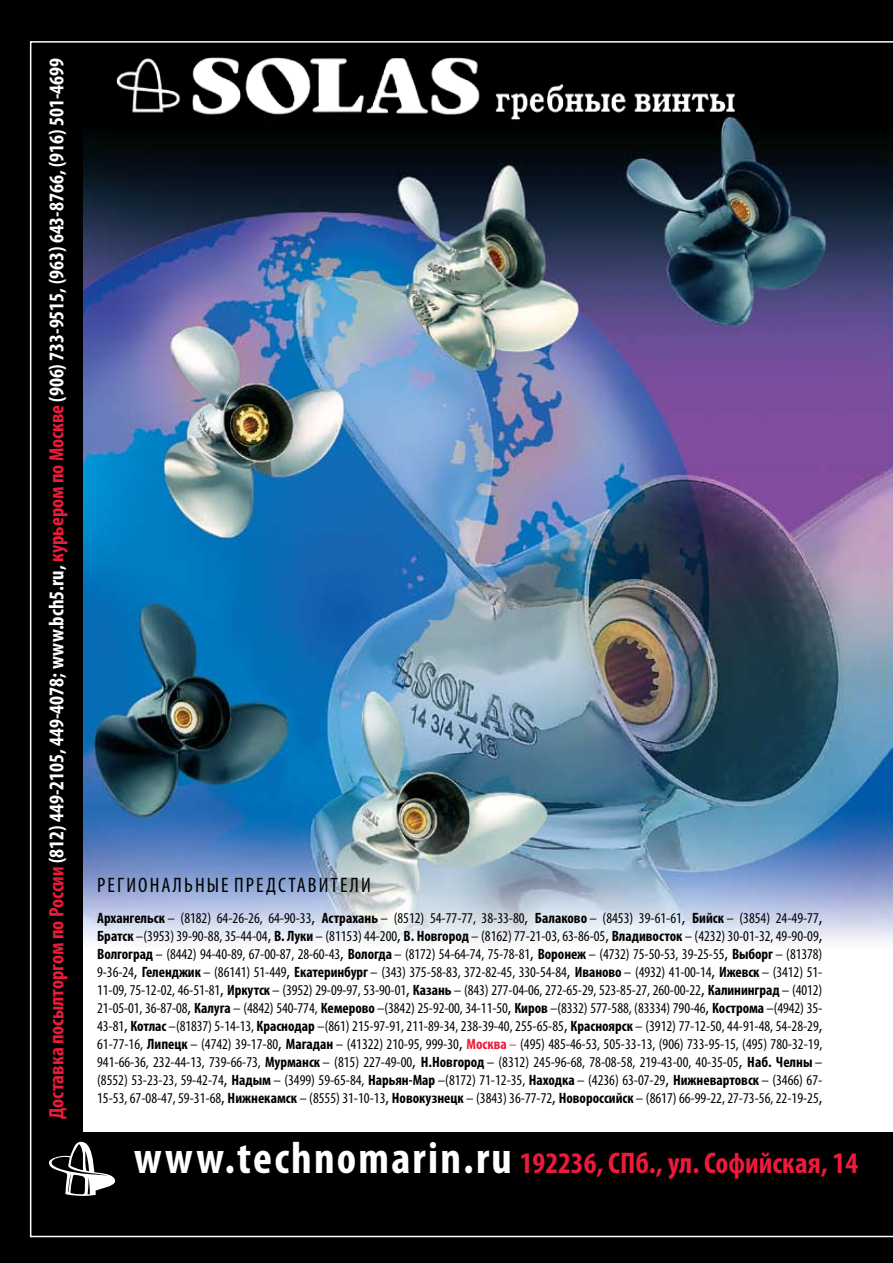
<style>
.page{position:relative;width:893px;height:1263px;background:#000}
.page>*{position:absolute;margin:0;border:0;box-sizing:border-box;transform-origin:0 0}
.t1{font:700 condensed 30px "Myriad Pro";color:#ed1a3b}
.t2{font:700 condensed 21px "Myriad Pro";color:#fff}
.t3{font:condensed 21px "Myriad Pro";letter-spacing:.1em;color:#000}
.t4{font:condensed 15px/18px "Myriad Pro";color:#000;text-align:justify}
.s1{color:#ed1a3b}
.s2{font-weight:700}
.s3{font-size:18px}
.s4{font-weight:700;color:#ed1a3b}
.s5{font-size:45px;color:#fff}
</style>
<div class="page">
<img style="left:30px;top:41px;width:863px;height:1196px">
<h2 class="t2" style="left:43px;top:1119px;width:1062px;rotate:-90deg"><span class="s1">Доставка посылторгом по России</span> (812) 449-2105, 449-4078; www.bch5.ru, <span class="s1">курьером по Москве</span> (906) 733-9515, (963) 643-8766, (916) 501-4699</h2>
<h2 class="t3" style="left:97px;top:872px;width:275px">РЕГИОНАЛЬНЫЕ ПРЕДСТАВИТЕЛИ</h2>
<p class="t4" style="left:97px;top:909px;width:727px"><span class="s2">Архангельск</span> – (8182) 64-26-26, 64-90-33<span class="s3">,</span> <span class="s2">Астрахань</span> – (8512) 54-77-77, 38-33-80<span class="s3">,</span> <span class="s2">Балаково</span> – (8453) 39-61-61<span class="s3">,</span> <span class="s2">Бийск</span> – (3854) 24-49-77<span class="s3">, </span><span class="s2">Братск</span> –(3953) 39-90-88, 35-44-04<span class="s3">,</span> <span class="s2">В. Луки</span> – (81153) 44-200<span class="s3">,</span> <span class="s2">В. Новгород</span> – (8162) 77-21-03, 63-86-05<span class="s3">,</span> <span class="s2">Владивосток</span> – (4232) 30-01-32, 49-90-09<span class="s3">, </span><span class="s2">Волгоград</span> – (8442) 94-40-89, 67-00-87, 28-60-43<span class="s3">,</span> <span class="s2">Вологда</span> – (8172) 54-64-74, 75-78-81<span class="s3">,</span> <span class="s2">Воронеж</span>– (4732) 75-50-53, 39-25-55<span class="s3">,</span> <span class="s2">Выборг</span> – (81378)<br>9-36-24<span class="s3">,</span> <span class="s2">Геленджик</span> – (86141) 51-449<span class="s3">,</span> <span class="s2">Екатеринбург</span> – (343) 375-58-83, 372-82-45, 330-54-84<span class="s3">,</span> <span class="s2">Иваново</span> – (4932) 41-00-14<span class="s3">,</span> <span class="s2">Ижевск</span> – (3412) 51- 11-09, 75-12-02, 46-51-81<span class="s3">,</span> <span class="s2">Иркутск</span> – (3952) 29-09-97, 53-90-01<span class="s3">,</span> <span class="s2">Казань</span> – (843) 277-04-06, 272-65-29, 523-85-27, 260-00-22<span class="s3">,</span> <span class="s2">Калининград</span> – (4012)<br>21-05-01, 36-87-08<span class="s3">,</span> <span class="s2">Калуга</span> – (4842) 540-774, <span class="s2">Кемерово</span> –(3842) 25-92-00, 34-11-50<span class="s3">,</span> <span class="s2">Киров</span> –(8332) 577-588, (83334) 790-46<span class="s3">,</span> <span class="s2">Кострома</span> –(4942) 35- 43-81<span class="s3">,</span> <span class="s2">Котлас</span> –(81837) 5-14-13, <span class="s2">Краснодар</span> –(861) 215-97-91, 211-89-34, 238-39-40, 255-65-85<span class="s3">,</span> <span class="s2">Красноярск</span> – (3912) 77-12-50, 44-91-48, 54-28-29<span class="s3">, </span>61-77-16, <span class="s2">Липецк</span> – (4742) 39-17-80<span class="s3">,</span> <span class="s2">Магадан</span> – (41322) 210-95, 999-30<span class="s3">,</span> <span class="s4">Москва</span> <span class="s1">–</span> (495) 485-46-53, 505-33-13, (906) 733-95-15, (495) 780-32-19, 941-66-36, 232-44-13, 739-66-73, <span class="s2">Мурманск</span> – (815) 227-49-00<span class="s3">,</span> <span class="s2">Н.Новгород</span> – (8312) 245-96-68, 78-08-58, 219-43-00, 40-35-05<span class="s3">,</span> <span class="s2">Наб. Челны</span> – (8552) 53-23-23, 59-42-74<span class="s3">,</span> <span class="s2">Надым</span> – (3499) 59-65-84, <span class="s2">Нарьян-Мар</span> –(8172) 71-12-35, <span class="s2">Находка</span> – (4236) 63-07-29<span class="s3">,</span> <span class="s2">Нижневартовск</span> – (3466) 67- 15-53, 67-08-47, 59-31-68<span class="s3">,</span> <span class="s2">Нижнекамск</span> – (8555) 31-10-13<span class="s3">,</span> <span class="s2">Новокузнецк</span> – (3843) 36-77-72<span class="s3">,</span> <span class="s2">Новороссийск</span> – (8617) 66-99-22, 27-73-56, 22-19-25<span class="s3">,</span></p>
<h1 class="t1" style="left:134px;top:1144px;width:725px"><span class="s5">www.technomarin.ru</span> 192236, СПб., ул. Софийская, 14</h1>
</div>
